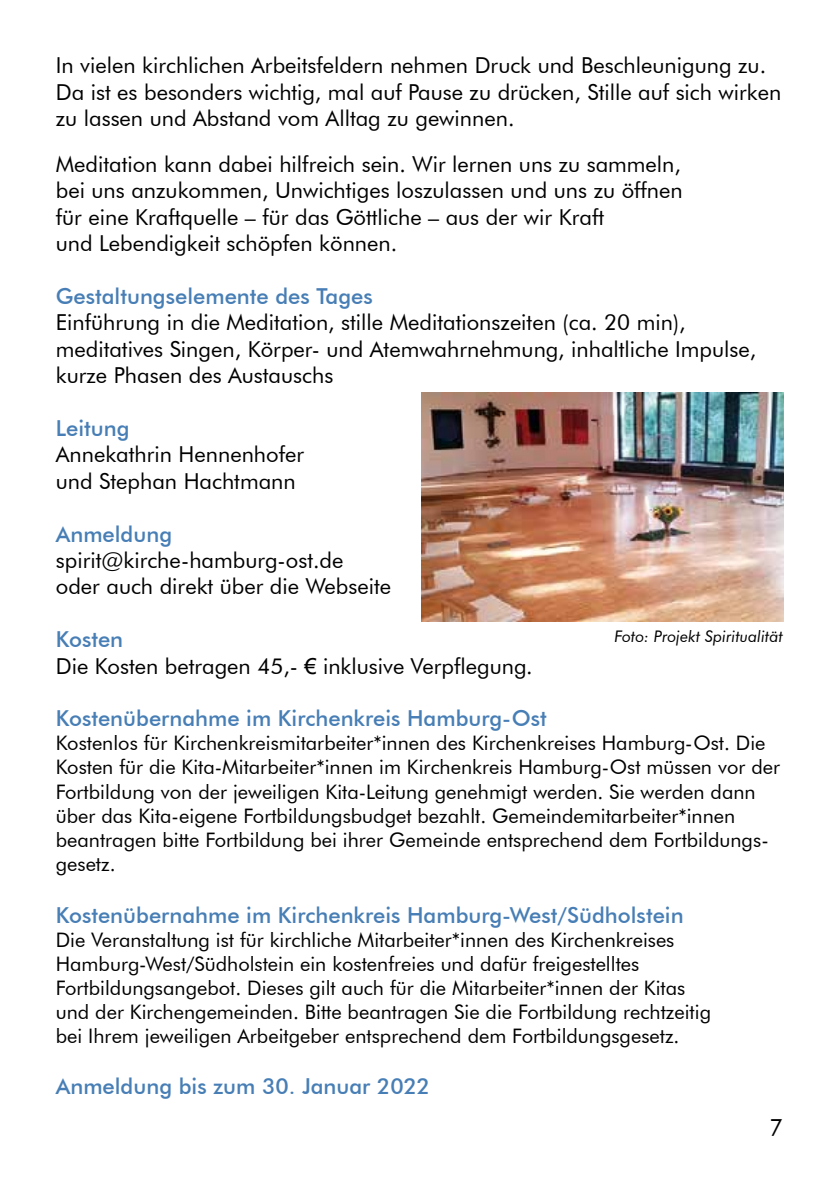
<style>
.page{position:relative;width:840px;height:1191px;background:#fff}
.page>*{position:absolute;margin:0;border:0;box-sizing:border-box;transform-origin:0 0}
.t1{font:24px "Futura BT";color:#000}
.t2{font:22px/26.4px "Futura BT";color:#000}
.t3{font:500 22px "Futura BT";color:#477eb5}
.t4{font:20px/24px "Futura BT";color:#000}
.t5{font:italic 16px "Futura BT";color:#000}
.s1{font-weight:500;color:#477eb5}
.s2{font-family:"Arial"}
</style>
<div class="page">
<img style="left:421px;top:393px;width:361px;height:228px">
<p class="t2" style="left:56px;top:52px;width:726px">In vielen kirchlichen Arbeitsfeldern nehmen Druck und Beschleunigung zu.<br>Da ist es besonders wichtig, mal auf Pause zu drücken, Stille auf sich wirken zu lassen und Abstand vom Alltag zu gewinnen.</p>
<p class="t2" style="left:56px;top:151px;width:628px">Meditation kann dabei hilfreich sein. Wir lernen uns zu sammeln, bei uns anzukommen, Unwichtiges loszulassen und uns zu öffnen für eine Kraftquelle – für das Göttliche – aus der wir Kraft<br>und Lebendigkeit schöpfen können.</p>
<p class="t3" style="left:56px;top:283px;width:318px">Gestaltungselemente des Tages</p>
<p class="t2" style="left:56px;top:309px;width:701px">Einführung in die Meditation, stille Meditationszeiten (ca. 20 min), meditatives Singen, Körper- und Atemwahrnehmung, inhaltliche Impulse, kurze Phasen des Austauschs</p>
<p class="t3" style="left:56px;top:415px;width:75px">Leitung</p>
<p class="t2" style="left:56px;top:441px;width:250px">Annekathrin Hennenhofer und Stephan Hachtmann</p>
<p class="t3" style="left:56px;top:520px;width:118px">Anmeldung</p>
<p class="t2" style="left:56px;top:547px;width:336px">spirit@kirche-hamburg-ost.de oder auch direkt über die Webseite</p>
<p class="t2" style="left:56px;top:626px;width:478px"><span class="s1">Kosten<br></span>Die Kosten betragen 45,- <span class="s2">€</span> inklusive Verpflegung.</p>
<p class="t3" style="left:56px;top:705px;width:492px">Kostenübernahme im Kirchenkreis Hamburg-Ost</p>
<p class="t4" style="left:56px;top:731px;width:725px">Kostenlos für Kirchenkreismitarbeiter*innen des Kirchenkreises Hamburg-Ost. Die Kosten für die Kita-Mitarbeiter*innen im Kirchenkreis Hamburg-Ost müssen vor der Fortbildung von der jeweiligen Kita-Leitung genehmigt werden. Sie werden dann über das Kita-eigene Fortbildungsbudget bezahlt. Gemeindemitarbeiter*innen beantragen bitte Fortbildung bei ihrer Gemeinde entsprechend dem Fortbildungs&shy;gesetz.</p>
<p class="t3" style="left:56px;top:902px;width:629px">Kostenübernahme im Kirchenkreis Hamburg-West/Südholstein</p>
<p class="t4" style="left:56px;top:928px;width:656px">Die Veranstaltung ist für kirchliche Mitarbeiter*innen des Kirchenkreises Hamburg-West/Südholstein ein kostenfreies und dafür freigestelltes Fortbildungsangebot. Dieses gilt auch für die Mitarbeiter*innen der Kitas und der Kirchengemeinden. Bitte beantragen Sie die Fortbildung rechtzeitig bei Ihrem jeweiligen Arbeitgeber entsprechend dem Fortbildungsgesetz.</p>
<p class="t3" style="left:56px;top:1072px;width:376px">Anmeldung bis zum 30. Januar 2022</p>
<p class="t5" style="left:614px;top:627px;width:170px">Foto: Projekt Spiritualität</p>
<p class="t1" style="left:768px;top:1112px;width:16px">7</p>
</div>
